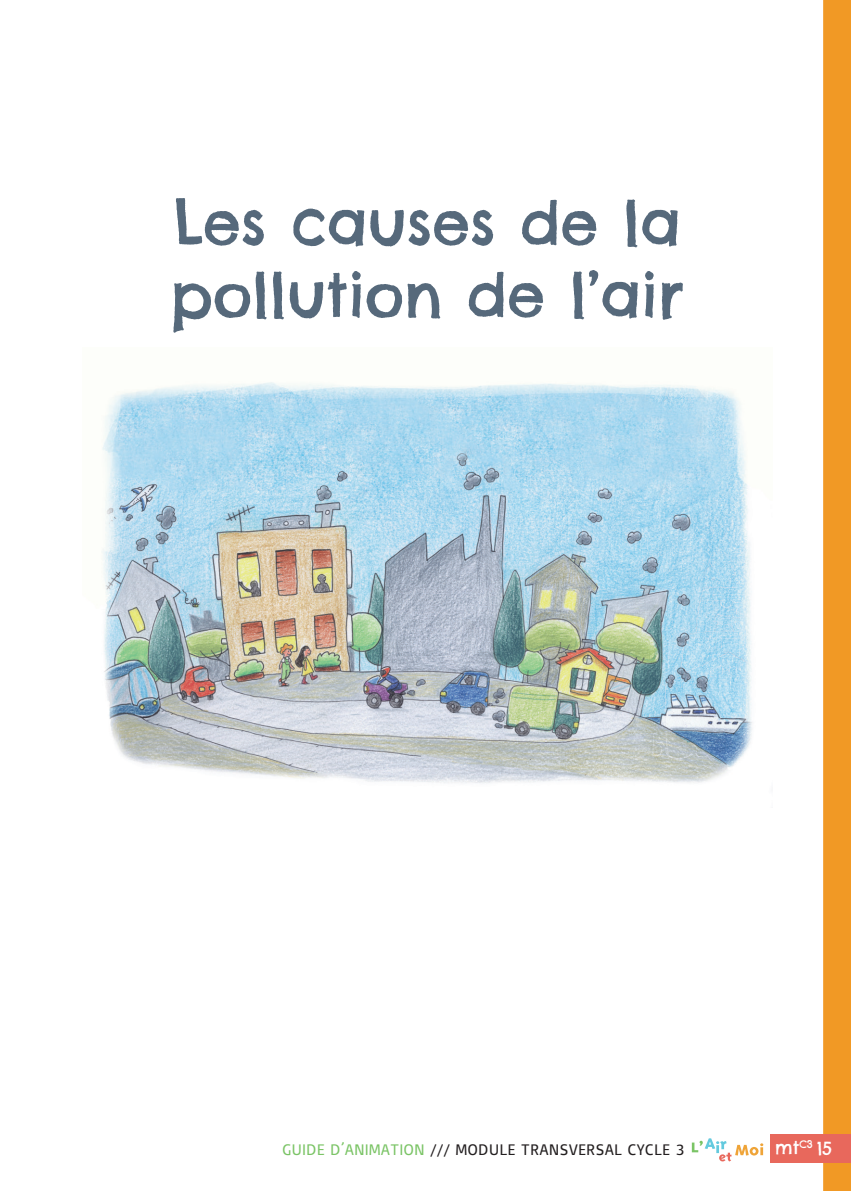
<style>
.page{position:relative;width:851px;height:1191px;background:#fff}
.page>*{position:absolute;margin:0;border:0;box-sizing:border-box;transform-origin:0 0}
.t1{font:60px/72px "Chelsea Market";color:#56697b}
.t2{font:18px "Chelsea Market";color:#fff}
.t3{font:16px "Basic";color:#231f20}
.t4{font:10.4px "Chelsea Market";color:#fff}
.s1{color:#7bc466}
</style>
<div class="page">
<div style="left:823px;top:0;width:27px;height:1191px;background:#f19925"></div>
<div style="left:770px;top:1134px;width:80px;height:28px;background:#e8685c"></div>
<img style="left:102px;top:382px;width:650px;height:401px">
<svg style="left:691px;top:1139px;width:72px;height:22px"></svg>
<h1 class="t1" style="left:171px;top:186px;width:514px">Les causes de la pollution de l’air</h1>
<p class="t4" style="left:799px;top:1137px;width:15px">C3</p>
<p class="t3" style="left:282px;top:1139px;width:404px"><span class="s1">GUIDE D’ANIMATION</span> /// MODULE TRANSVERSAL CYCLE 3</p>
<p class="t2" style="left:775px;top:1136px;width:59px">mt 15</p>
</div>
